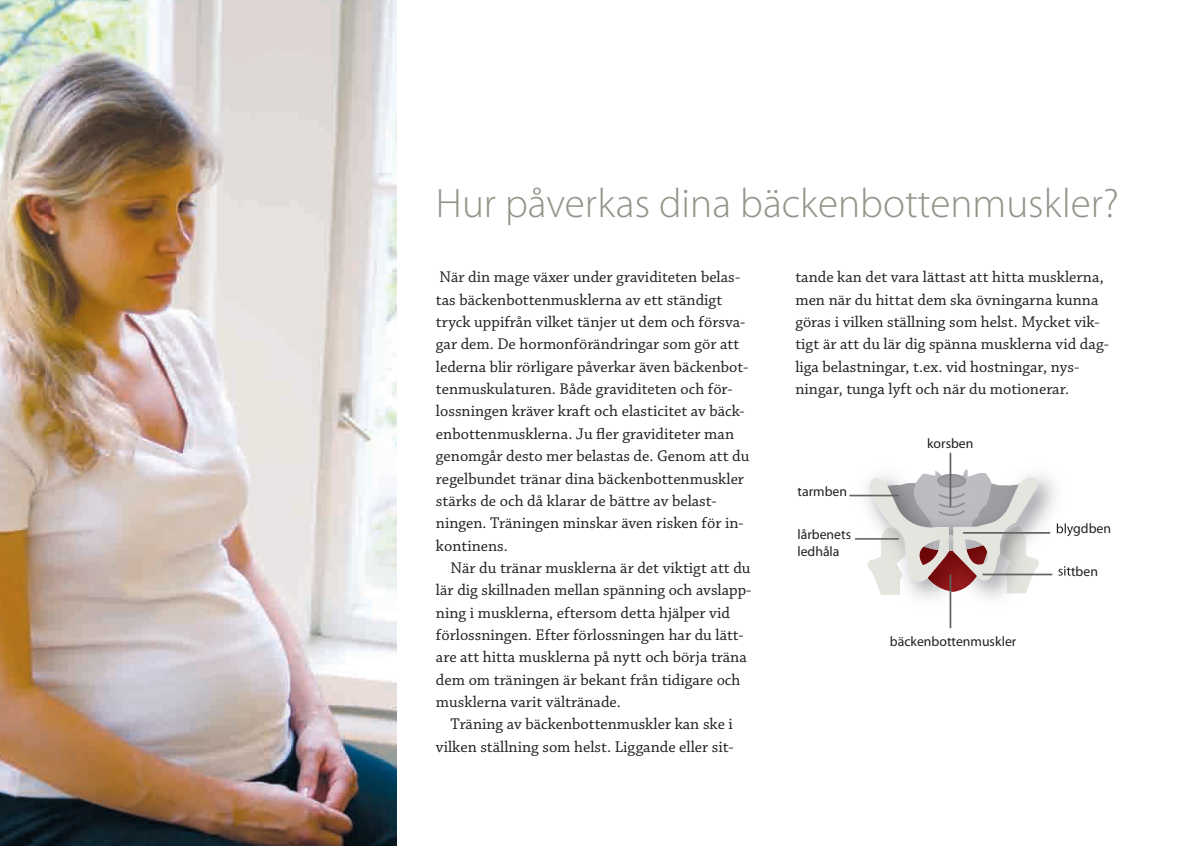
<style>
.page{position:relative;width:1194px;height:846px;background:#fff}
.page>*{position:absolute;margin:0;border:0;box-sizing:border-box;transform-origin:0 0}
.t1{font:300 41.3px "Myriad Pro";color:#94948a}
.t2{font:16.28px/22.4px "Chaparral Pro";color:#231f20}
.t3{font:13.83px/16.4px "Myriad";color:#231f20}
</style>
<div class="page">
<img style="left:0;top:0;width:397px;height:846px">
<img style="left:981px;top:476px;width:87px;height:123px">
<img style="left:1056px;top:523px;width:14px;height:13px">
<svg style="left:1058px;top:566px;width:12px;height:10px"></svg>
<img style="left:934px;top:459px;width:47px;height:155px">
<svg style="left:863px;top:466px;width:179px;height:129px"></svg>
<hr style="left:855px;top:538px;width:43px;height:2px;background:#636366">
<hr style="left:949px;top:453px;width:2px;height:53px;background:#636366">
<hr style="left:949px;top:575px;width:2px;height:52px;background:#636366">
<hr style="left:849px;top:495px;width:49px;height:1px;background:#636366">
<hr style="left:963px;top:532px;width:86px;height:2px;background:#636366">
<hr style="left:982px;top:573px;width:69px;height:2px;background:#636366">
<h1 class="t1" style="left:436px;top:187px;width:684px">Hur påverkas dina bäckenbottenmuskler?</h1>
<p class="t2" style="left:436px;top:267px;width:315px">När din mage växer under graviditeten belas&shy;tas bäckenbottenmusklerna av ett ständigt tryck uppifrån vilket tänjer ut dem och försva&shy;gar dem. De hormonförändringar som gör att lederna blir rörligare påverkar även bäckenbot&shy;tenmuskulaturen. Både graviditeten och för&shy;lossningen kräver kraft och elasticitet av bäck&shy;enbottenmusklerna. Ju fler graviditeter man genomgår desto mer belastas de. Genom att du regelbundet tränar dina bäckenbottenmuskler stärks de och då klarar de bättre av belast&shy;ningen. Träningen minskar även risken för in&shy;kontinens.</p>
<p class="t2" style="left:436px;top:558px;width:317px;text-indent:15px">När du tränar musklerna är det viktigt att du lär dig skillnaden mellan spänning och avslapp&shy;ning i musklerna, eftersom detta hjälper vid förlossningen. Efter förlossningen har du lätt&shy;are att hitta musklerna på nytt och börja träna dem om träningen är bekant från tidigare och musklerna varit vältränade.</p>
<p class="t2" style="left:436px;top:714px;width:299px;text-align:right">Träning av bäckenbottenmuskler kan ske i vilken ställning som helst. Liggande eller sit-</p>
<p class="t2" style="left:795px;top:267px;width:315px">tande kan det vara lättast att hitta musklerna, men när du hittat dem ska övningarna kunna göras i vilken ställning som helst. Mycket vik&shy;tigt är att du lär dig spänna musklerna vid dag&shy;liga belastningar, t.ex. vid hostningar, nys&shy;ningar, tunga lyft och när du motionerar.</p>
<p class="t3" style="left:797px;top:484px;width:51px">tarmben</p>
<p class="t3" style="left:797px;top:527px;width:55px">lårbenets ledhåla</p>
<p class="t3" style="left:926px;top:437px;width:48px">korsben</p>
<p class="t3" style="left:889px;top:634px;width:128px">bäckenbottenmuskler</p>
<p class="t3" style="left:1055px;top:521px;width:57px">blygdben</p>
<p class="t3" style="left:1057px;top:564px;width:42px">sittben</p>
</div>
